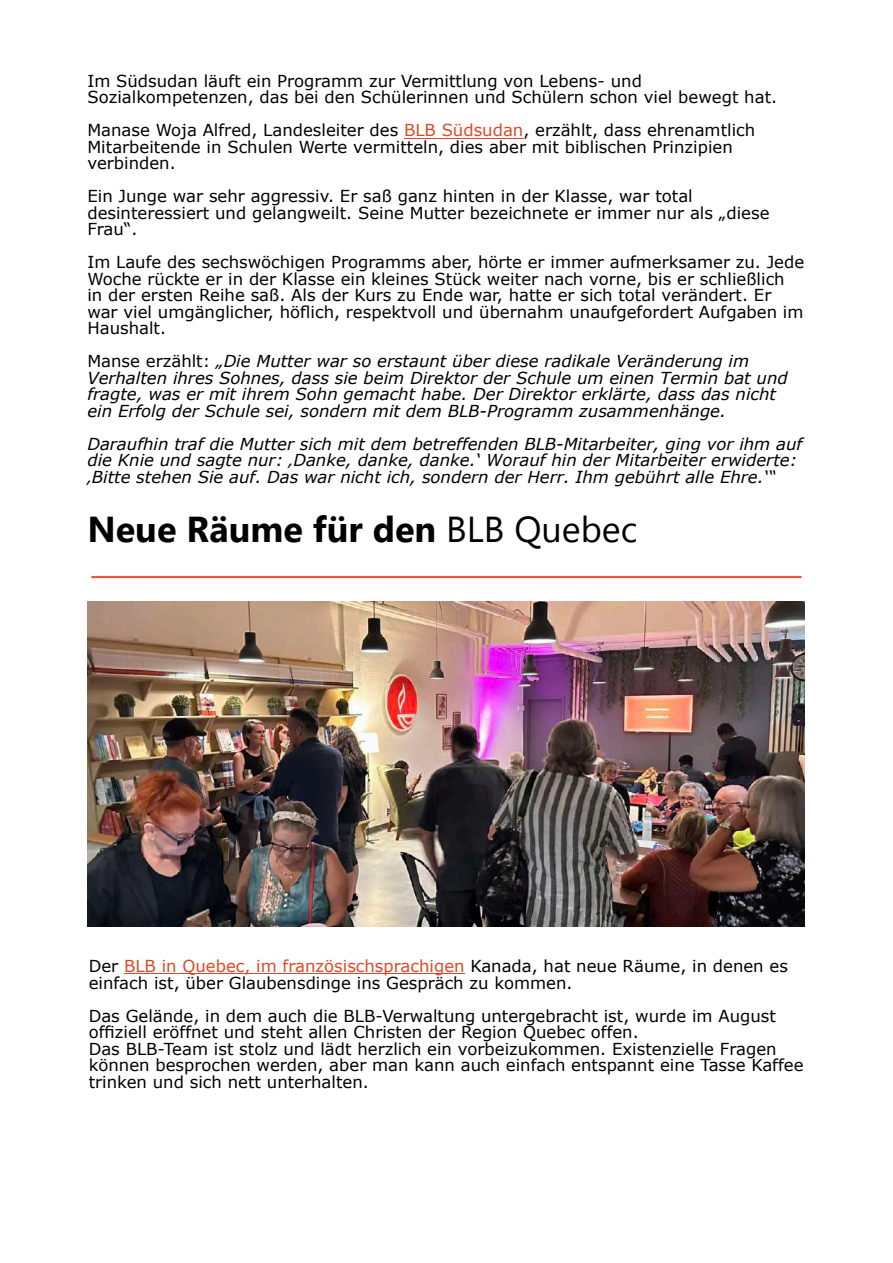
<style>
.page{position:relative;width:893px;height:1263px;background:#fff}
.page>*{position:absolute;margin:0;border:0;box-sizing:border-box;transform-origin:0 0}
.t1{font:700 36px "Segoe UI";color:#000}
.t2{font:16.5px/16.5px "Verdana";color:#000}
.t3{font:italic 16.5px/16.5px "Verdana";color:#000}
.s1{color:#de4726}
.s2{font-style:normal}
.s3{font-weight:400}
</style>
<div class="page">
<hr style="left:404px;top:138px;width:119px;height:1px;background:#de4726">
<hr style="left:92px;top:576px;width:709px;height:2px;background:#e3593b">
<hr style="left:124px;top:973px;width:341px;height:1px;background:#de4726">
<img style="left:87px;top:602px;width:717px;height:325px">
<p class="t2" style="left:87px;top:74px;width:691px">Im Südsudan läuft ein Programm zur Vermittlung von Lebens- und<br>Sozialkompetenzen, das bei den Schülerinnen und Schülern schon viel bewegt hat.</p>
<p class="t2" style="left:87px;top:123px;width:669px">Manase Woja Alfred, Landesleiter des <span class="s1">BLB Südsudan</span>, erzählt, dass ehrenamtlich<br>Mitarbeitende in Schulen Werte vermitteln, dies aber mit biblischen Prinzipien verbinden.</p>
<p class="t2" style="left:87px;top:189px;width:684px">Ein Junge war sehr aggressiv. Er saß ganz hinten in der Klasse, war total desinteressiert und gelangweilt. Seine Mutter bezeichnete er immer nur als „diese<br>Frau“.</p>
<p class="t2" style="left:87px;top:255px;width:718px">Im Laufe des sechswöchigen Programms aber, hörte er immer aufmerksamer zu. Jede Woche rückte er in der Klasse ein kleines Stück weiter nach vorne, bis er schließlich<br>in der ersten Reihe saß. Als der Kurs zu Ende war, hatte er sich total verändert. Er war viel umgänglicher, höflich, respektvoll und übernahm unaufgefordert Aufgaben im Haushalt.</p>
<p class="t3" style="left:87px;top:354px;width:702px"><span class="s2">Manse erzählt:</span> „Die Mutter war so erstaunt über diese radikale Veränderung im Verhalten ihres Sohnes, dass sie beim Direktor der Schule um einen Termin bat und fragte, was er mit ihrem Sohn gemacht habe. Der Direktor erklärte, dass das nicht ein Erfolg der Schule sei, sondern mit dem BLB-Programm zusammenhänge.</p>
<p class="t3" style="left:87px;top:437px;width:716px">Daraufhin traf die Mutter sich mit dem betreffenden BLB-Mitarbeiter, ging vor ihm auf die Knie und sagte nur: ‚Danke, danke, danke.‘ Worauf hin der Mitarbeiter erwiderte: ‚Bitte stehen Sie auf. Das war nicht ich, sondern der Herr. Ihm gebührt alle Ehre.‘“</p>
<h1 class="t1" style="left:87px;top:516px;width:551px">Neue Räume für den <span class="s3">BLB Quebec</span></h1>
<p class="t2" style="left:89px;top:959px;width:701px">Der <span class="s1">BLB in Quebec, im französischsprachigen</span> Kanada, hat neue Räume, in denen es einfach ist, über Glaubensdinge ins Gespräch zu kommen.</p>
<p class="t2" style="left:89px;top:1009px;width:716px">Das Gelände, in dem auch die BLB-Verwaltung untergebracht ist, wurde im August offiziell eröffnet und steht allen Christen der Region Quebec offen.<br>Das BLB-Team ist stolz und lädt herzlich ein vorbeizukommen. Existenzielle Fragen können besprochen werden, aber man kann auch einfach entspannt eine Tasse Kaffee trinken und sich nett unterhalten.</p>
</div>
